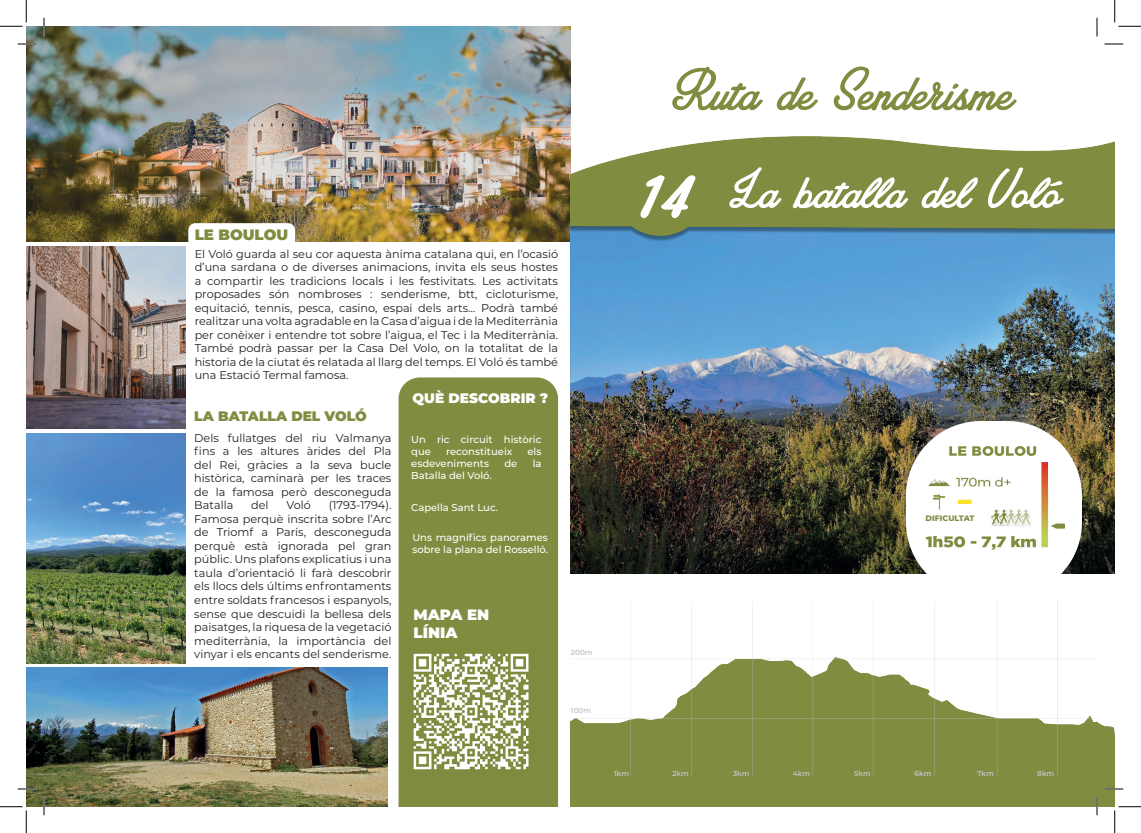
<style>
.page{position:relative;width:1141px;height:833px;background:#fff}
.page>*{position:absolute;margin:0;border:0;box-sizing:border-box;transform-origin:0 0}
.t1{font:62.5px "Amplify";color:#808c40}
.t2{font:58.75px "Amplify";color:#fff}
.t3{font:900 15px/18px "Montserrat";color:#fff}
.t4{font:900 15px "Montserrat";color:#808c40}
.t5{font:900 13.75px "Montserrat";color:#808c40}
.t6{font:900 13.75px "Montserrat";color:#fff}
.t7{font:11.25px/13.5px "Montserrat";color:#231f20;text-align:justify}
.t8{font:500 10px/12px "Montserrat";color:#fff}
.t9{font:800 7.88px "Montserrat";color:#808c40}
.t10{font:600 7.25px "Montserrat";color:#c3c3c3}
.s1{font-size:92.5px}
</style>
<div class="page">
<img style="left:26px;top:26px;width:544px;height:215px">
<img style="left:570px;top:241px;width:544px;height:332px">
<img style="left:906px;top:421px;width:175px;height:153px">
<img style="left:570px;top:136px;width:544px;height:105px">
<div style="left:570px;top:775px;width:544px;height:31px;background:#808c40"></div>
<img style="left:26px;top:246px;width:160px;height:182px">
<img style="left:26px;top:433px;width:160px;height:229px">
<img style="left:26px;top:667px;width:361px;height:139px">
<div style="left:188px;top:223px;width:107px;height:26px;background:#fff;border-radius:7px"></div>
<div style="left:398px;top:377px;width:160px;height:429px;background:#808c40"></div>
<img style="left:405px;top:645px;width:131px;height:131px">
<div style="left:923px;top:511px;width:64px;height:11px;background:#fff"></div>
<img style="left:570px;top:601px;width:526px;height:175px">
<svg style="left:1093px;top:720px;width:21px;height:56px"></svg>
<svg style="left:18px;top:43px;width:18px;height:2px"></svg>
<svg style="left:1104px;top:43px;width:19px;height:2px"></svg>
<svg style="left:18px;top:787px;width:18px;height:2px"></svg>
<svg style="left:1104px;top:787px;width:19px;height:2px"></svg>
<svg style="left:43px;top:18px;width:2px;height:18px"></svg>
<svg style="left:43px;top:796px;width:2px;height:18px"></svg>
<svg style="left:1096px;top:18px;width:1px;height:18px"></svg>
<svg style="left:1096px;top:796px;width:1px;height:18px"></svg>
<svg style="left:0;top:0;width:27px;height:27px"></svg>
<svg style="left:0;top:806px;width:27px;height:26px"></svg>
<svg style="left:1114px;top:0;width:26px;height:27px"></svg>
<svg style="left:1114px;top:806px;width:26px;height:26px"></svg>
<h3 class="t4" style="left:195px;top:223px;width:95px">LE BOULOU</h3>
<p class="t7" style="left:195px;top:246px;width:365px">El Voló guarda al seu cor aquesta ànima catalana qui, en l’ocasió d’una sardana o de diverses animacions, invita els seus hostes a compartir les tradicions locals i les festivitats. Les activitats proposades són nombroses : senderisme, btt, cicloturisme, equitació, tennis, pesca, casino, espai dels arts… Podrà també realitzar una volta agradable en la Casa d’aigua i de la Mediterrània per conèixer i entendre tot sobre l’aigua, el Tec i la Mediterrània.<br>També podrà passar per la Casa Del Volo, on la totalitat de la historia de la ciutat és relatada al llarg del temps. El Voló és també una Estació Termal famosa.</p>
<p class="t5" style="left:194px;top:405px;width:174px">LA BATALLA DEL VOLÓ</p>
<p class="t7" style="left:194px;top:430px;width:199px">Dels fullatges del riu Valmanya fins a les altures àrides del Pla del Rei, gràcies a la seva bucle històrica, caminarà per les traces de la famosa però desconeguda Batalla</p>
<p class="t7" style="left:194px;top:498px;width:199px;text-indent:134px">(1793-1794).<br>Famosa perquè inscrita sobre l’Arc de Triomf a París, desconeguda perquè està ignorada pel gran públic. Uns plafons explicatius i una taula d’orientació li farà descobrir els llocs dels últims enfrontaments entre soldats francesos i espanyols, sense que descuidi la bellesa dels paisatges, la riquesa de la vegetació mediterrània, la importància del vinyar i els encants del senderisme.</p>
<p class="t7" style="left:251px;top:498px;width:19px">del</p>
<p class="t7" style="left:286px;top:498px;width:26px">Voló</p>
<p class="t6" style="left:412px;top:388px;width:137px">QUÈ DESCOBRIR ?</p>
<p class="t8" style="left:411px;top:432px;width:132px">Un ric circuit històric que</p>
<p class="t8" style="left:446px;top:444px;width:68px">reconstitueix</p>
<p class="t8" style="left:527px;top:444px;width:15px">els</p>
<p class="t8" style="left:411px;top:456px;width:79px">esdeveniments</p>
<p class="t8" style="left:504px;top:456px;width:14px">de</p>
<p class="t8" style="left:532px;top:456px;width:10px">la</p>
<p class="t8" style="left:411px;top:468px;width:82px">Batalla del Voló.</p>
<p class="t8" style="left:411px;top:500px;width:88px">Capella Sant Luc.</p>
<p class="t8" style="left:412px;top:531px;width:137px">Uns magnífics panorames sobre la plana del Rosselló.</p>
<h3 class="t3" style="left:413px;top:604px;width:77px">MAPA EN<br>LÍNIA</h3>
<p class="t10" style="left:571px;top:647px;width:23px">200m</p>
<p class="t10" style="left:571px;top:705px;width:22px">100m</p>
<h1 class="t1" style="left:671px;top:56px;width:343px">Ruta de Senderisme</h1>
<h2 class="t2" style="left:640px;top:157px;width:422px"><span class="s1">14</span> La batalla del Voló</h2>
<p class="t9" style="left:925px;top:512px;width:50px">DIFICULTAT</p>
<p class="t10" style="left:614px;top:768px;width:16px">1km</p>
<p class="t10" style="left:672px;top:768px;width:18px">2km</p>
<p class="t10" style="left:733px;top:768px;width:18px">3km</p>
<p class="t10" style="left:792px;top:768px;width:19px">4km</p>
<p class="t10" style="left:854px;top:768px;width:18px">5km</p>
<p class="t10" style="left:914px;top:768px;width:18px">6km</p>
<p class="t10" style="left:977px;top:768px;width:18px">7km</p>
<p class="t10" style="left:1037px;top:768px;width:18px">8km</p>
</div>
